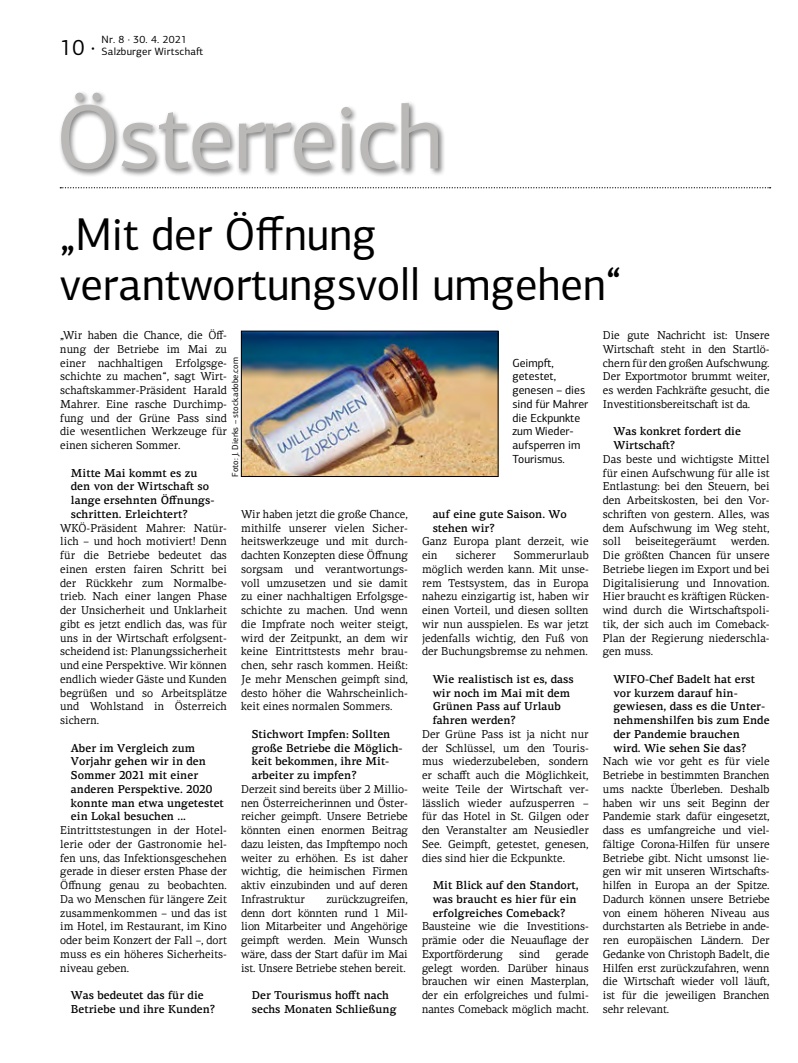
<style>
.page{position:relative;width:798px;height:1063px;background:#fff}
.page>*{position:absolute;margin:0;border:0;box-sizing:border-box;transform-origin:0 0}
.t1{font:91.88px "PF Centro Sans Pro";color:#bab9b8}
.t2{font:46.25px/50px "PF Centro Sans Pro";color:#000;scale:.96 1}
.t3{font:22.5px "PF Centro Sans Pro";color:#000;scale:.96 1}
.t4{font:11.75px/13.8px "PF Centro Sans Pro";color:#000}
.t5{font:11.5px/13.8px "PF Centro Serif Pro";color:#000;text-align:justify;scale:.96 1}
.t6{font:500 11.5px/13.8px "PF Centro Serif Pro";color:#000}
.t7{font:10.62px/11.9px "PF Centro Sans Pro";letter-spacing:.02em;color:#000}
.t8{font:8.75px "PF Centro Sans Pro";color:#000}
</style>
<div class="page">
<svg style="left:60px;top:187px;width:710px;height:1px"></svg>
<div style="left:59px;top:91px;width:386px;height:87px;background:#000;opacity:.5"></div>
<img style="left:243px;top:333px;width:253px;height:142px">
<div style="left:241px;top:331px;width:257px;height:146px;border:1px solid #000"></div>
<h3 class="t3" style="left:60px;top:33px;width:38px">10 ·</h3>
<p class="t7" style="left:102px;top:33px;width:103px">Nr. 8 · 30. 4. 2021<br>Salzburger Wirtschaft</p>
<h1 class="t1" style="left:56px;top:82px;width:389px">Österreich</h1>
<h2 class="t2" style="left:60px;top:209px;width:585px">„Mit der Öffnung verantwortungsvoll umgehen“</h2>
<p class="t5" style="left:60px;top:328px;width:175px">„Wir haben die Chance, die Öff&shy;nung der Betriebe im Mai zu einer nachhaltigen Erfolgsge&shy;schichte zu machen“, sagt Wirt&shy;schaftskammer-Präsident Harald Mahrer. Eine rasche Durchimp&shy;fung und der Grüne Pass sind die wesentlichen Werkzeuge für einen sicheren Sommer.</p>
<p class="t6" style="left:71px;top:466px;width:145px">Mitte Mai kommt es zu den von der Wirtschaft so lange ersehnten Öffnungs&shy;schritten. Erleichtert?</p>
<p class="t5" style="left:60px;top:521px;width:175px">WKÖ-Präsident Mahrer: Natür&shy;lich – und hoch motiviert! Denn für die Betriebe bedeutet das einen ersten fairen Schritt bei der Rückkehr zum Normalbe&shy;trieb. Nach einer langen Phase der Unsicherheit und Unklarheit gibt es jetzt endlich das, was für uns in der Wirtschaft erfolgsent&shy;scheidend ist: Planungssicherheit und eine Perspektive. Wir können endlich wieder Gäste und Kunden begrüßen und so Arbeitsplätze und Wohlstand in Österreich sichern.</p>
<p class="t6" style="left:71px;top:741px;width:154px">Aber im Vergleich zum<br>Vorjahr gehen wir in den<br>Sommer 2021 mit einer anderen Perspektive. 2020 konnte man etwa ungetestet ein Lokal besuchen ...</p>
<p class="t5" style="left:60px;top:823px;width:175px">Eintrittstestungen in der Hotel&shy;lerie oder der Gastronomie hel&shy;fen uns, das Infektionsgeschehen gerade in dieser ersten Phase der Öffnung genau zu beobachten.<br>Da wo Menschen für längere Zeit zusammenkommen – und das ist im Hotel, im Restaurant, im Kino oder beim Konzert der Fall –, dort muss es ein höheres Sicherheits&shy;niveau geben.</p>
<p class="t6" style="left:71px;top:989px;width:146px">Was bedeutet das für die<br>Betriebe und ihre Kunden?</p>
<p class="t5" style="left:602px;top:328px;width:175px">Die gute Nachricht ist: Unsere Wirtschaft steht in den Startlö&shy;chern für den großen Aufschwung.<br>Der Exportmotor brummt weiter, es werden Fachkräfte gesucht, die Investitionsbereitschaft ist da.</p>
<p class="t6" style="left:613px;top:425px;width:129px">Was konkret fordert die<br>Wirtschaft?</p>
<p class="t5" style="left:602px;top:452px;width:175px">Das beste und wichtigste Mittel für einen Aufschwung für alle ist Entlastung: bei den Steuern, bei den Arbeitskosten, bei den Vor&shy;schriften von gestern. Alles, was dem Aufschwung im Weg steht, soll beiseitegeräumt werden.<br>Die größten Chancen für unsere Betriebe liegen im Export und bei Digitalisierung und Innovation.<br>Hier braucht es kräftigen Rücken&shy;wind durch die Wirtschaftspoli&shy;tik, der sich auch im Comeback-Plan der Regierung niederschla&shy;gen muss.</p>
<p class="t6" style="left:613px;top:672px;width:157px">WIFO-Chef Badelt hat erst vor kurzem darauf hin&shy;gewiesen, dass es die Unter&shy;nehmenshilfen bis zum Ende der Pandemie brauchen wird. Wie sehen Sie das?</p>
<p class="t5" style="left:602px;top:755px;width:175px">Nach wie vor geht es für viele Betriebe in bestimmten Branchen ums nackte Überleben. Deshalb haben wir uns seit Beginn der Pandemie stark dafür eingesetzt, dass es umfangreiche und viel&shy;fältige Corona-Hilfen für unsere Betriebe gibt. Nicht umsonst lie&shy;gen wir mit unseren Wirtschafts&shy;hilfen in Europa an der Spitze.<br>Dadurch können unsere Betriebe von einem höheren Niveau aus durchstarten als Betriebe in ande&shy;ren europäischen Ländern. Der Gedanke von Christoph Badelt, die Hilfen erst zurückzufahren, wenn die Wirtschaft wieder voll läuft, ist für die jeweiligen Branchen sehr relevant.</p>
<p class="t8" style="left:230px;top:477px;width:121px;rotate:-90deg">Foto: J. Dierks – stock.adobe.com</p>
<p class="t4" style="left:512px;top:356px;width:77px">Geimpft, getestet, genesen – dies sind für Mahrer die Eckpunkte zum Wieder&shy;aufsperren im<br>Tourismus.</p>
<p class="t6" style="left:432px;top:507px;width:135px">auf eine gute Saison. Wo stehen wir?</p>
<p class="t5" style="left:422px;top:535px;width:175px">Ganz Europa plant derzeit, wie ein</p>
<p class="t5" style="left:241px;top:507px;width:175px">Wir haben jetzt die große Chance, mithilfe unserer vielen Sicher&shy;heitswerkzeuge und mit durch&shy;dachten Konzepten diese Öffnung sorgsam und verantwortungs&shy;voll umzusetzen und sie damit zu einer nachhaltigen Erfolgsge&shy;schichte zu machen. Und wenn die Impfrate noch weiter steigt, wird der Zeitpunkt, an dem wir keine Eintrittstests mehr brau&shy;chen, sehr rasch kommen. Heißt:<br>Je mehr Menschen geimpft sind, desto höher die Wahrscheinlich&shy;keit eines normalen Sommers.</p>
<p class="t6" style="left:252px;top:727px;width:152px">Stichwort Impfen: Sollten große Betriebe die Möglich&shy;keit bekommen, ihre Mit&shy;arbeiter zu impfen?</p>
<p class="t5" style="left:241px;top:782px;width:175px">Derzeit sind bereits über 2 Millio&shy;nen Österreicherinnen und Öster&shy;reicher geimpft. Unsere Betriebe könnten einen enormen Beitrag dazu leisten, das Impftempo noch weiter zu erhöhen. Es ist daher wichtig, die heimischen Firmen aktiv einzubinden und auf deren Infrastruktur</p>
<p class="t5" style="left:455px;top:548px;width:43px">sicherer</p>
<p class="t5" style="left:422px;top:548px;width:175px;text-indent:92px">Sommerurlaub möglich werden kann. Mit unse&shy;rem Testsystem, das in Europa nahezu einzigartig ist, haben wir einen Vorteil, und diesen sollten wir nun ausspielen. Es war jetzt jedenfalls wichtig, den Fuß von der Buchungsbremse zu nehmen.</p>
<p class="t6" style="left:432px;top:672px;width:143px">Wie realistisch ist es, dass wir noch im Mai mit dem<br>Grünen Pass auf Urlaub fahren werden?</p>
<p class="t5" style="left:422px;top:727px;width:175px">Der Grüne Pass ist ja nicht nur der Schlüssel, um den Touris&shy;mus wiederzubeleben, sondern er schafft auch die Möglichkeit, weite Teile der Wirtschaft ver&shy;lässlich wieder aufzusperren – für das Hotel in St. Gilgen oder den Veranstalter am Neusiedler See. Geimpft, getestet, genesen, dies sind hier die Eckpunkte.</p>
<p class="t6" style="left:432px;top:879px;width:147px">Mit Blick auf den Standort, was braucht es hier für ein erfolgreiches Comeback?</p>
<p class="t5" style="left:422px;top:920px;width:175px">Bausteine wie die Investitions&shy;prämie oder die Neuauflage der Exportförderung</p>
<p class="t5" style="left:241px;top:892px;width:175px;text-indent:85px">zurückzugreifen, denn dort könnten rund 1 Mil&shy;lion Mitarbeiter und Angehörige geimpft werden. Mein Wunsch wäre, dass der Start dafür im Mai ist. Unsere Betriebe stehen bereit.</p>
<p class="t6" style="left:252px;top:989px;width:146px">Der Tourismus hofft nach sechs Monaten Schließung</p>
<p class="t5" style="left:422px;top:947px;width:175px;text-indent:134px">gerade gelegt worden. Darüber hinaus brauchen wir einen Masterplan, der ein erfolgreiches und fulmi&shy;nantes Comeback möglich macht.</p>
<p class="t5" style="left:519px;top:947px;width:23px">sind</p>
</div>
